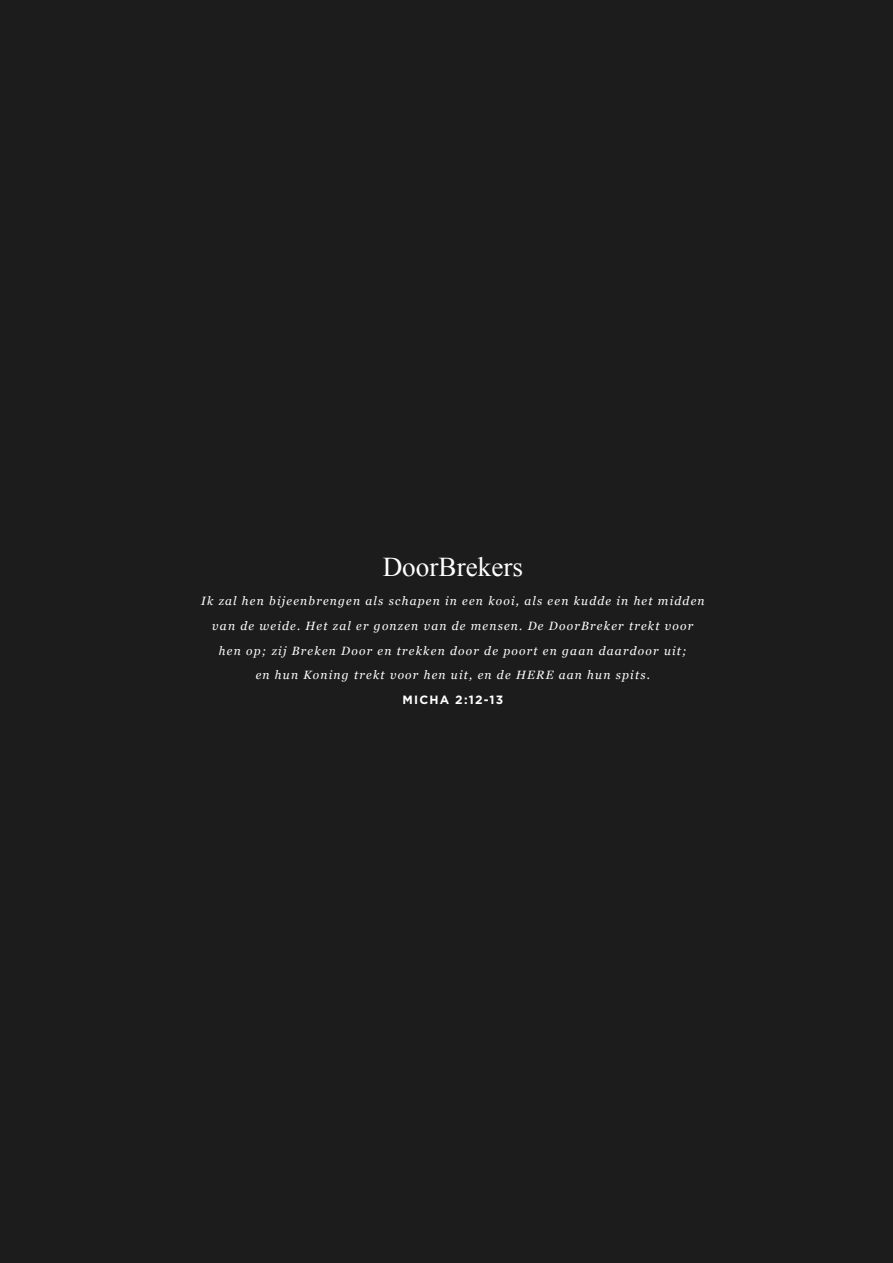
<style>
.page{position:relative;width:893px;height:1263px;background:#1c1c1c}
.page>*{position:absolute;margin:0;border:0;box-sizing:border-box;transform-origin:0 0}
.t1{font:27.15px "Times New Roman";color:#fff}
.t2{font:italic 12px/24.8px "Georgia";letter-spacing:.1em;color:#fff;text-align:center}
.t3{font:700 12px "Gotham";letter-spacing:.1em;color:#fff}
</style>
<div class="page">
<h1 class="t1" style="left:383px;top:549px;width:142px">DoorBrekers</h1>
<p class="t2" style="left:201px;top:588px;width:505px">Ik zal hen bijeenbrengen als schapen in een kooi, als een kudde in het midden van de weide. Het zal er gonzen van de mensen. De DoorBreker trekt voor hen op; zij Breken Door en trekken door de poort en gaan daardoor uit;<br>en hun Koning trekt voor hen uit, en de HERE aan hun spits.</p>
<p class="t3" style="left:403px;top:692px;width:102px">MICHA 2:12-13</p>
</div>
